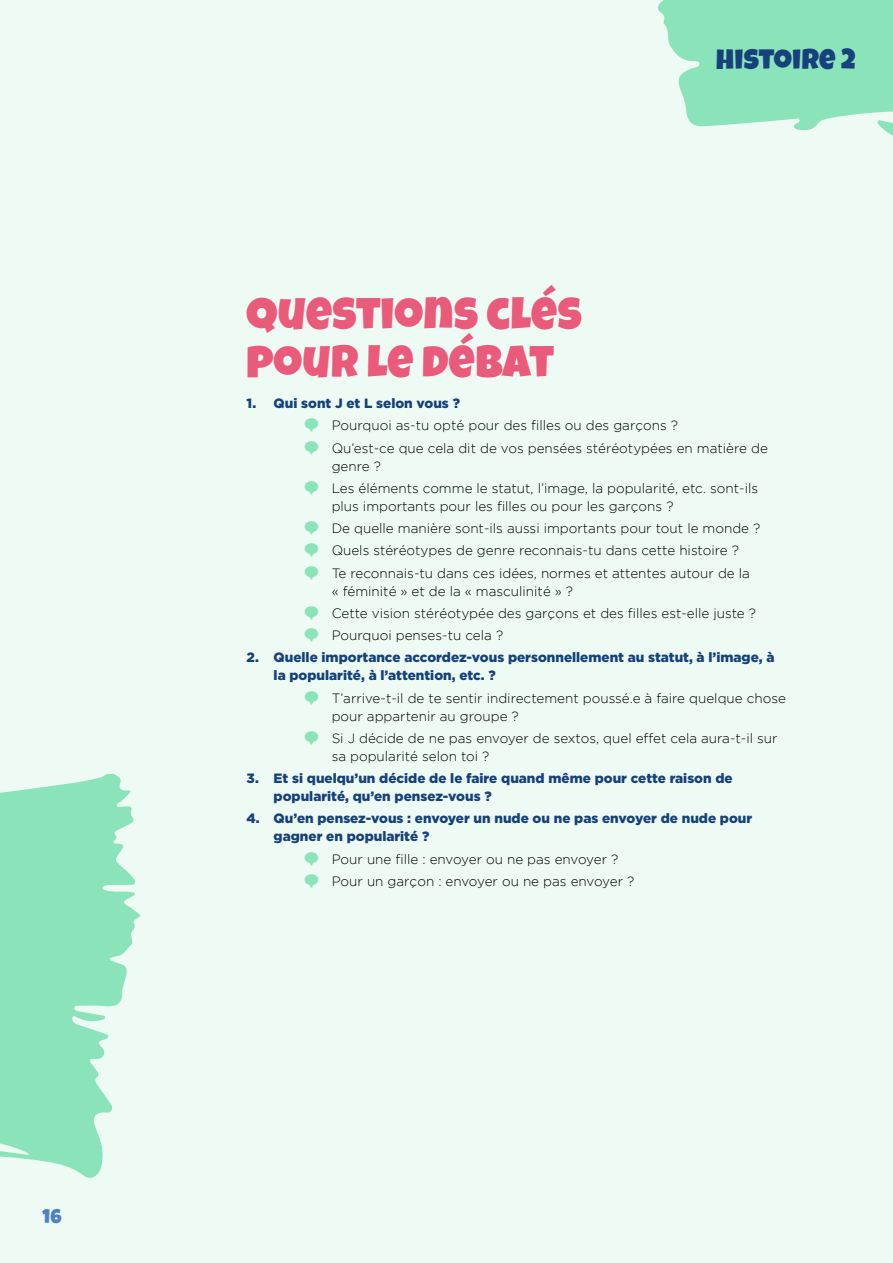
<style>
.page{position:relative;width:893px;height:1263px;background:#eefbf5}
.page>*{position:absolute;margin:0;border:0;box-sizing:border-box;transform-origin:0 0}
.t1{font:45px/48px "Luckiest Guy";letter-spacing:.01em;color:#ea5a7a}
.t2{font:28.5px "Luckiest Guy";letter-spacing:.015em;color:#16417b}
.t3{font:19.5px "Luckiest Guy";color:#4f81c2}
.t4{font:300 13.5px/22.2px "Gotham";color:#000}
.t5{font:900 13.5px/18px "Gotham";color:#16417b}
</style>
<div class="page">
<svg style="left:658px;top:0;width:235px;height:136px"></svg>
<svg style="left:0;top:774px;width:140px;height:404px;fill:#8be3b9"></svg>
<h3 class="t3" style="left:43px;top:1203px;width:21px">16</h3>
<h2 class="t2" style="left:716px;top:40px;width:141px">HISTOIRE 2</h2>
<h1 class="t1" style="left:247px;top:291px;width:337px">QUESTIONS CLÉS<br>POUR LE DÉBAT</h1>
<p class="t5" style="left:247px;top:394px;width:215px">1. Qui sont J et L selon vous ?</p>
<p class="t4" style="left:332px;top:414px;width:438px">Pourquoi as-tu opté pour des filles ou des garçons ?<br>Qu’est-ce que cela dit de vos pensées stéréotypées en matière de</p>
<p class="t4" style="left:332px;top:454px;width:428px">genre ?<br>Les éléments comme le statut, l’image, la popularité, etc. sont-ils</p>
<p class="t4" style="left:332px;top:495px;width:430px">plus importants pour les filles ou pour les garçons ?<br>De quelle manière sont-ils aussi importants pour tout le monde ?<br>Quels stéréotypes de genre reconnais-tu dans cette histoire ?<br>Te reconnais-tu dans ces idées, normes et attentes autour de la</p>
<p class="t4" style="left:332px;top:579px;width:426px">« féminité » et de la « masculinité » ?<br>Cette vision stéréotypée des garçons et des filles est-elle juste ?<br>Pourquoi penses-tu cela ?</p>
<p class="t5" style="left:274px;top:648px;width:502px;text-indent:-27px">2. Quelle importance accordez-vous personnellement au statut, à l’image, à la popularité, à l’attention, etc. ?</p>
<p class="t4" style="left:332px;top:689px;width:456px;line-height:18px">T’arrive-t-il de te sentir indirectement poussé.e à faire quelque chose pour appartenir au groupe ?</p>
<p class="t4" style="left:332px;top:729px;width:447px;line-height:18px">Si J décide de ne pas envoyer de sextos, quel effet cela aura-t-il sur sa popularité selon toi ?</p>
<p class="t5" style="left:274px;top:769px;width:461px;text-indent:-27px">3. Et si quelqu’un décide de le faire quand même pour cette raison de popularité, qu’en pensez-vous ?</p>
<p class="t5" style="left:274px;top:809px;width:480px;text-indent:-27px">4. Qu’en pensez-vous : envoyer un nude ou ne pas envoyer de nude pour gagner en popularité ?</p>
<p class="t4" style="left:332px;top:847px;width:304px">Pour une fille : envoyer ou ne pas envoyer ?<br>Pour un garçon : envoyer ou ne pas envoyer ?</p>
</div>
